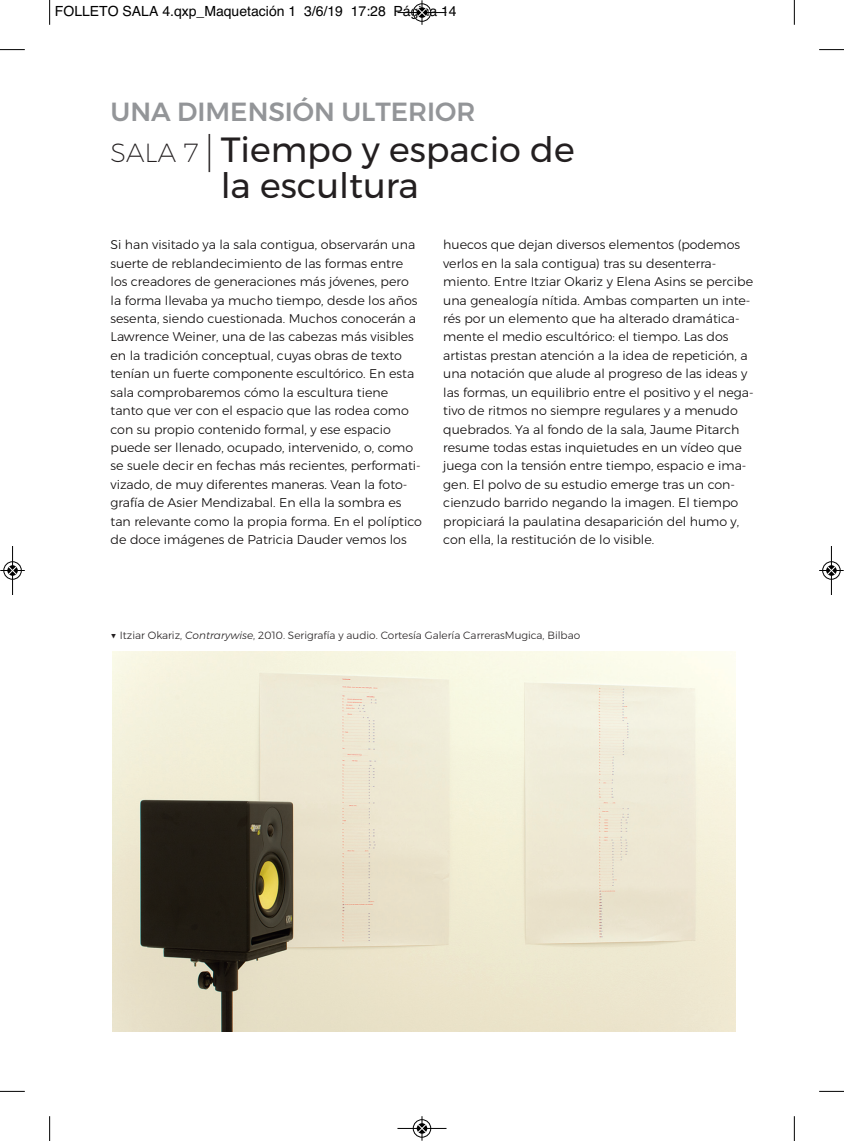
<style>
.page{position:relative;width:844px;height:1141px;background:#fff}
.page>*{position:absolute;margin:0;border:0;box-sizing:border-box;transform-origin:0 0}
.t1{font:35px/36.2px "Montserrat";color:#231f20}
.t2{font:500 26.25px "Montserrat";color:#939598}
.t3{font:14px "Helvetica";color:#000}
.t4{font:300 12.6px/18.4px "Montserrat";color:#080505}
.t5{font:300 10.5px "Montserrat";color:#231f20}
.s1{font-weight:200;font-size:26.25px}
.s2{font-weight:200;font-size:40.25px}
.s3{font-style:italic}
</style>
<div class="page">
<img style="left:112px;top:652px;width:623px;height:380px">
<svg style="left:49px;top:0;width:1px;height:25px"></svg>
<svg style="left:0;top:49px;width:25px;height:1px"></svg>
<svg style="left:793px;top:0;width:1px;height:25px"></svg>
<svg style="left:819px;top:49px;width:24px;height:1px"></svg>
<svg style="left:49px;top:1116px;width:1px;height:25px"></svg>
<svg style="left:0;top:1091px;width:25px;height:1px"></svg>
<svg style="left:793px;top:1116px;width:1px;height:25px"></svg>
<svg style="left:819px;top:1091px;width:24px;height:1px"></svg>
<div style="left:412px;top:3px;width:19px;height:19px;border:1px solid #fff;border-radius:50%"></div>
<hr style="left:397px;top:12px;width:49px;height:1px;background:#000">
<div style="left:413px;top:4px;width:18px;height:18px;border:1px solid #000;border-radius:50%"></div>
<svg style="left:417px;top:0;width:9px;height:25px"></svg>
<div style="left:412px;top:1119px;width:19px;height:19px;border:1px solid #fff;border-radius:50%"></div>
<hr style="left:397px;top:1128px;width:49px;height:1px;background:#000">
<div style="left:413px;top:1119px;width:18px;height:18px;border:1px solid #000;border-radius:50%"></div>
<svg style="left:417px;top:1116px;width:9px;height:25px"></svg>
<div style="left:3px;top:561px;width:19px;height:19px;border:1px solid #fff;border-radius:50%"></div>
<hr style="left:12px;top:546px;width:1px;height:49px;background:#000">
<div style="left:4px;top:562px;width:18px;height:17px;border:1px solid #000;border-radius:50%"></div>
<svg style="left:0;top:566px;width:25px;height:9px"></svg>
<div style="left:821px;top:561px;width:19px;height:19px;border:1px solid #fff;border-radius:50%"></div>
<hr style="left:830px;top:546px;width:1px;height:49px;background:#000">
<div style="left:822px;top:562px;width:18px;height:17px;border:1px solid #000;border-radius:50%"></div>
<svg style="left:819px;top:566px;width:24px;height:9px"></svg>
<p class="t3" style="left:55px;top:6px;width:403px">FOLLETO SALA 4.qxp_Maquetación 1 3/6/19 17:28 Página 14</p>
<p class="t2" style="left:110px;top:96px;width:366px">UNA DIMENSIÓN ULTERIOR</p>
<p class="t1" style="left:221px;top:135px;width:355px;text-indent:-110px"><span class="s1">SALA 7</span> <span class="s2">|</span> Tiempo y espacio de la escultura</p>
<p class="t4" style="left:110px;top:237px;width:313px">Si han visitado ya la sala contigua, observarán una suerte de reblandecimiento de las formas entre los creadores de generaciones más jóvenes, pero la forma llevaba ya mucho tiempo, desde los años sesenta, siendo cuestionada. Muchos conocerán a Lawrence Weiner, una de las cabezas más visibles en la tradición conceptual, cuyas obras de texto tenían un fuerte componente escultórico. En esta sala comprobaremos cómo la escultura tiene tanto que ver con el espacio que las rodea como con su propio contenido formal, y ese espacio puede ser llenado, ocupado, intervenido, o, como se suele decir en fechas más recientes, performati&shy;vizado, de muy diferentes maneras. Vean la foto&shy;grafía de Asier Mendizabal. En ella la sombra es tan relevante como la propia forma. En el políptico de doce imágenes de Patricia Dauder vemos los</p>
<p class="t4" style="left:443px;top:237px;width:312px">huecos que dejan diversos elementos (podemos verlos en la sala contigua) tras su desenterra&shy;miento. Entre Itziar Okariz y Elena Asins se percibe una genealogía nítida. Ambas comparten un inte&shy;rés por un elemento que ha alterado dramática&shy;mente el medio escultórico: el tiempo. Las dos artistas prestan atención a la idea de repetición, a una notación que alude al progreso de las ideas y las formas, un equilibrio entre el positivo y el nega&shy;tivo de ritmos no siempre regulares y a menudo quebrados. Ya al fondo de la sala, Jaume Pitarch resume todas estas inquietudes en un vídeo que juega con la tensión entre tiempo, espacio e ima&shy;gen. El polvo de su estudio emerge tras un con&shy;cienzudo barrido negando la imagen. El tiempo propiciará la paulatina desaparición del humo y, con ella, la restitución de lo visible.</p>
<p class="t5" style="left:110px;top:631px;width:471px">▼ Itziar Okariz, <span class="s3">Contrarywise</span>, 2010. Serigrafía y audio. Cortesía Galería CarrerasMugica, Bilbao</p>
</div>
